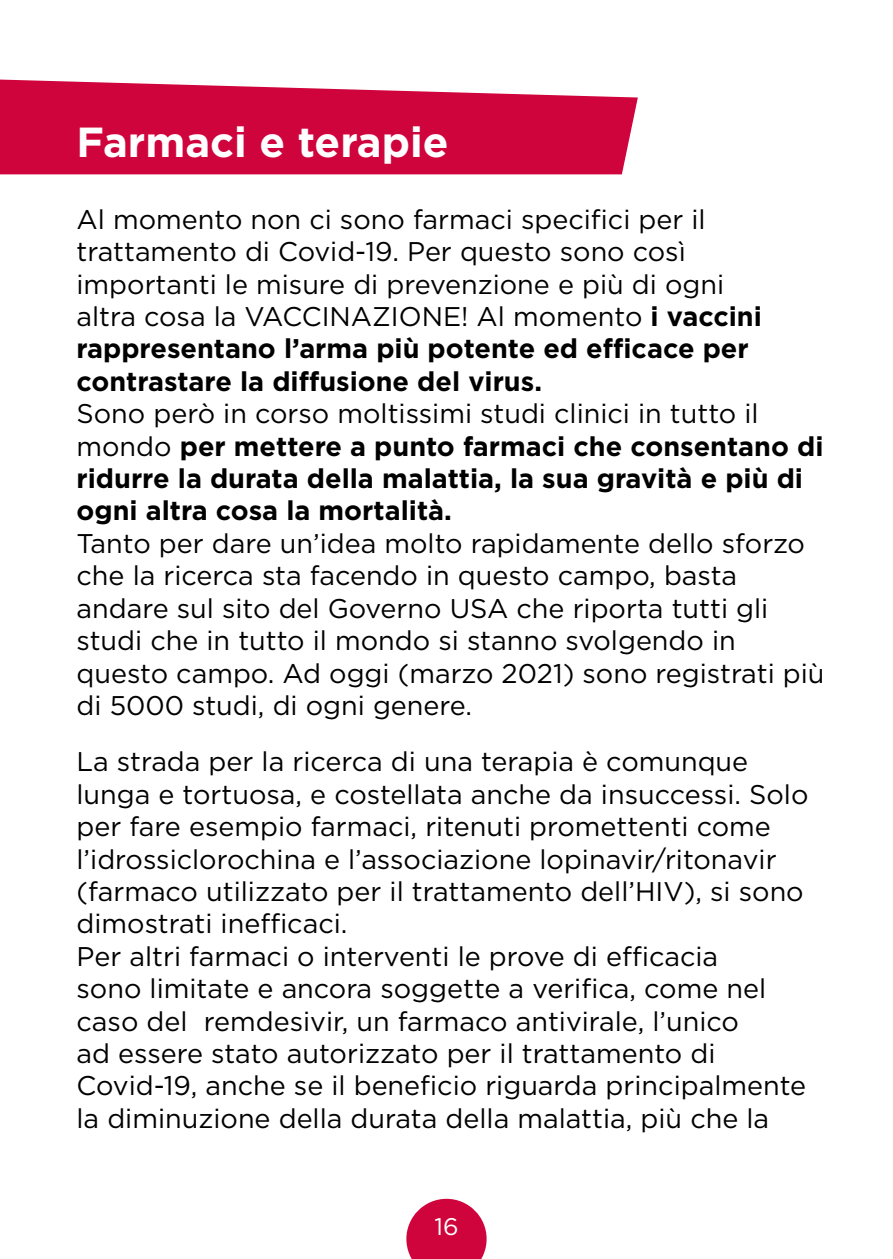
<style>
.page{position:relative;width:893px;height:1259px;background:#fff}
.page>*{position:absolute;margin:0;border:0;box-sizing:border-box;transform-origin:0 0}
.t1{font:700 42px "Gotham";color:#fff}
.t2{font:27px/32.4px "Gotham";color:#000}
.t3{font:700 27px/32.4px "Gotham";color:#000}
.t4{font:24px "Gotham";color:#fff}
.s1{font-weight:700}
.s2{font-weight:400}
</style>
<div class="page">
<svg style="left:406px;top:1198px;width:81px;height:61px"></svg>
<svg style="left:0;top:80px;width:638px;height:94px;background:#d41d4f"></svg>
<h1 class="t1" style="left:77px;top:118px;width:373px">Farmaci e terapie</h1>
<p class="t2" style="left:77px;top:202px;width:687px">Al momento non ci sono farmaci specifici per il trattamento di Covid-19. Per questo sono così importanti le misure di prevenzione e più di ogni altra cosa la VACCINAZIONE! Al momento <span class="s1">i vaccini rappresentano l’arma più potente ed efficace per contrastare la diffusione del virus.</span></p>
<p class="t3" style="left:77px;top:397px;width:748px"><span class="s2">Sono però in corso moltissimi studi clinici in tutto il mondo</span> per mettere a punto farmaci che consentano di ridurre la durata della malattia, la sua gravità e più di ogni altra cosa la mortalità.</p>
<p class="t2" style="left:77px;top:526px;width:749px">Tanto per dare un’idea molto rapidamente dello sforzo che la ricerca sta facendo in questo campo, basta andare sul sito del Governo USA che riporta tutti gli studi che in tutto il mondo si stanno svolgendo in questo campo. Ad oggi (marzo 2021) sono registrati più di 5000 studi, di ogni genere.</p>
<p class="t2" style="left:77px;top:745px;width:733px">La strada per la ricerca di una terapia è comunque lunga e tortuosa, e costellata anche da insuccessi. Solo per fare esempio farmaci, ritenuti promettenti come l’idrossiclorochina e l’associazione lopinavir/ritonavir (farmaco utilizzato per il trattamento dell’HIV), si sono dimostrati inefficaci.<br>Per altri farmaci o interventi le prove di efficacia<br>sono limitate e ancora soggette a verifica, come nel caso del remdesivir, un farmaco antivirale, l’unico<br>ad essere stato autorizzato per il trattamento di Covid-19, anche se il beneficio riguarda principalmente la diminuzione della durata della malattia, più che la</p>
<p class="t4" style="left:434px;top:1210px;width:26px">16</p>
</div>
